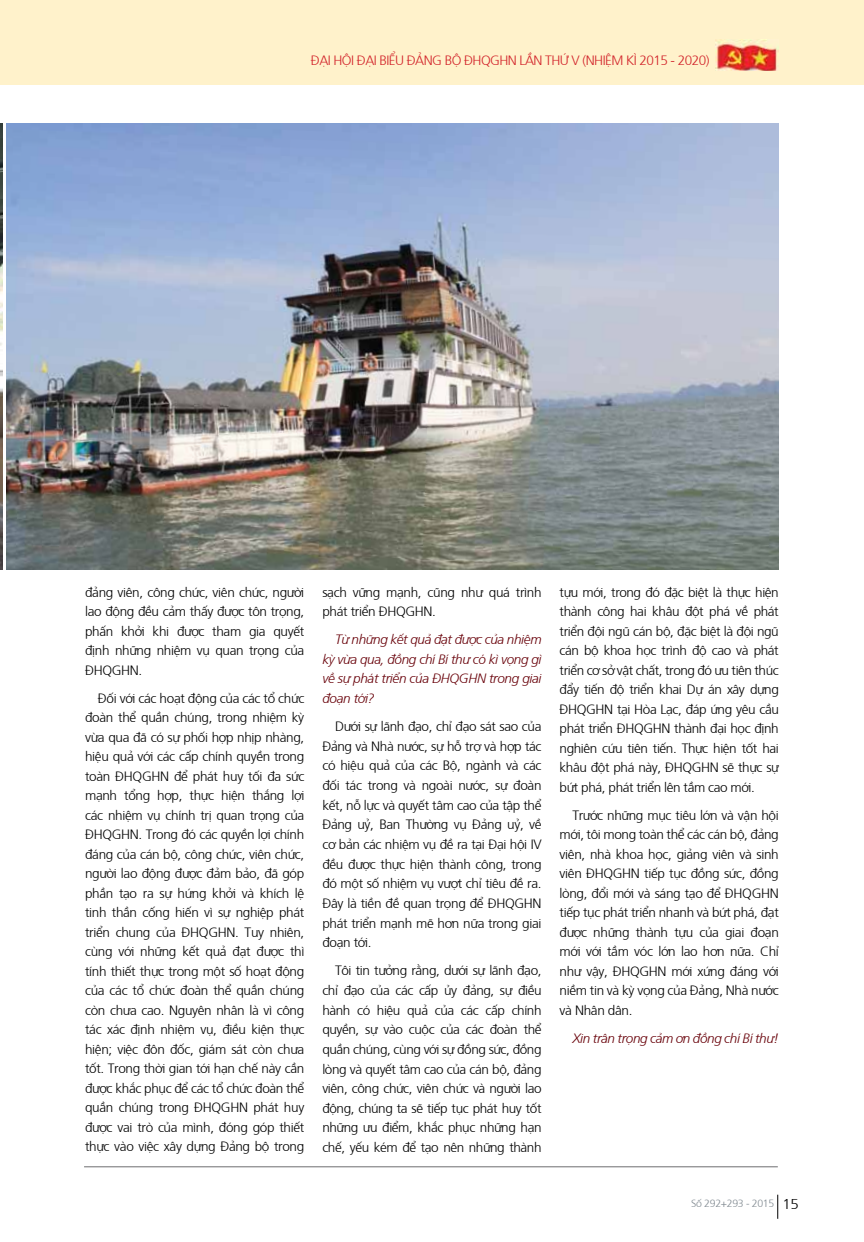
<style>
.page{position:relative;width:864px;height:1242px;background:#fff}
.page>*{position:absolute;margin:0;border:0;box-sizing:border-box;transform-origin:0 0}
.t1{font:300 13.5px/19.5px "Frutiger";letter-spacing:-.025em;color:#000;text-align:justify}
.t2{font:italic 300 13.5px/19.5px "Frutiger";letter-spacing:-.025em;color:#680009;text-align:justify}
.t3{font:300 13.5px "Frutiger";letter-spacing:-.04em;color:#d2232a}
.t4{font:300 10.5px "Frutiger";letter-spacing:-.03em;color:#828b92}
.s1{font-size:14.25px;color:#000}
</style>
<div class="page">
<hr style="left:84px;top:1166px;width:693px;height:1px;background:#6d6e71">
<svg style="left:777px;top:1194px;width:1px;height:24px"></svg>
<div style="left:0;top:0;width:863px;height:84px;background:#fff2cb"></div>
<img style="left:715px;top:39px;width:63px;height:32px">
<img style="left:0;top:123px;width:2px;height:447px">
<img style="left:7px;top:123px;width:771px;height:447px">
<p class="t3" style="left:311px;top:51px;width:400px">Đại hội Đại biểu Đảng bộ ĐHQGHN lần th ứ V (nhiệm kì 2015 - 2020)</p>
<p class="t1" style="left:85px;top:581px;width:220px">đảng viên, công chức, viên chức, người lao động đều cảm thấy được tôn trọng, phấn khởi khi được tham gia quyết định những nhiệm vụ quan trọng của ĐHQGHN.</p>
<p class="t1" style="left:85px;top:687px;width:221px;text-indent:13px">Đối với các hoạt động của các tổ chức đoàn thể quần chúng, trong nhiệm kỳ vừa qua đã có sự phối hợp nhịp nhàng, hiệu quả với các cấp chính quyền trong toàn ĐHQGHN để phát huy tối đa sức mạnh tổng hợp, thực hiện thắng lợi các nhiệm vụ chính trị quan trọng của ĐHQGHN. Trong đó các quyền lợi chính đáng của cán bộ, công chức, viên chức, người lao động được đảm bảo, đã góp phần tạo ra sự hứng khởi và khích lệ tinh thần cống hiến vì sự nghiệp phát triển chung của ĐHQGHN. Tuy nhiên, cùng với những kết quả đạt được thì tính thiết thực trong một số hoạt động của các tổ chức đoàn thể quần chúng còn chưa cao. Nguyên nhân là vì công tác xác định nhiệm vụ, điều kiện thực hiện; việc đôn đốc, giám sát còn chưa tốt. Trong thời gian tới hạn chế này cần được khắc phục để các tổ chức đoàn thể quần chúng trong ĐHQGHN phát huy được vai trò của mình, đóng góp thiết thực vào việc xây dựng Đảng bộ trong</p>
<p class="t1" style="left:322px;top:581px;width:220px">sạch vững mạnh, cũng như quá trình phát triển ĐHQGHN.</p>
<p class="t2" style="left:322px;top:629px;width:221px;text-indent:13px">Từ những kết quả đạt được của nhiệm kỳ vừa qua, đồng chí Bí thư có kì vọng gì về sự phát triển của ĐHQGHN trong giai đoạn tới?</p>
<p class="t1" style="left:322px;top:715px;width:221px;text-align:left;text-indent:13px">Dưới sự lãnh đạo, chỉ đạo sát sao của<br>Đảng và Nhà nước, sự hỗ trợ và hợp tác có hiệu quả của các Bộ, ngành và các đối tác trong và ngoài nước, sự đoàn kết, nỗ lực và quyết tâm cao của tập thể<br>Đảng uỷ, Ban Thường vụ Đảng uỷ, về cơ bản các nhiệm vụ đề ra tại Đại hội IV đều được thực hiện thành công, trong đó một số nhiệm vụ vượt chỉ tiêu đề ra.<br>Đây là tiền đề quan trọng để ĐHQGHN phát triển mạnh mẽ hơn nữa trong giai đoạn tới.</p>
<p class="t1" style="left:322px;top:960px;width:221px;text-indent:13px">Tôi tin tưởng rằng, dưới sự lãnh đạo, chỉ đạo của các cấp ủy đảng, sự điều hành có hiệu quả của các cấp chính quyền, sự vào cuộc của các đoàn thể quần chúng, cùng với sự đồng sức, đồng lòng và quyết tâm cao của cán bộ, đảng viên, công chức, viên chức và người lao động, chúng ta sẽ tiếp tục phát huy tốt những ưu điểm, khắc phục những hạn chế, yếu kém để tạo nên những thành</p>
<p class="t1" style="left:559px;top:581px;width:221px">tựu mới, trong đó đặc biệt là thực hiện thành công hai khâu đột phá về phát triển đội ngũ cán bộ, đặc biệt là đội ngũ cán bộ khoa học trình độ cao và phát triển cơ sở vật chất, trong đó ưu tiên thúc đẩy tiến độ triển khai Dự án xây dựng ĐHQGHN tại Hòa Lạc, đáp ứng yêu cầu phát triển ĐHQGHN thành đại học định nghiên cứu tiên tiến. Thực hiện tốt hai khâu đột phá này, ĐHQGHN sẽ thực sự bứt phá, phát triển lên tầm cao mới.</p>
<p class="t1" style="left:559px;top:804px;width:221px;text-indent:13px">Trước những mục tiêu lớn và vận hội mới, tôi mong toàn thể các cán bộ, đảng viên, nhà khoa học, giảng viên và sinh viên ĐHQGHN tiếp tục đồng sức, đồng lòng, đổi mới và sáng tạo để ĐHQGHN tiếp tục phát triển nhanh và bứt phá, đạt được những thành tựu của giai đoạn mới với tầm vóc lớn lao hơn nữa. Chỉ như vậy, ĐHQGHN mới xứng đáng với niềm tin và kỳ vọng của Đảng, Nhà nước và Nhân dân.</p>
<p class="t2" style="left:572px;top:1027px;width:208px">Xin trân trọng cảm ơn đồng chí Bí thư!</p>
<p class="t4" style="left:691px;top:1195px;width:109px">Số 292+293 - 2015 <span class="s1">15</span></p>
</div>
